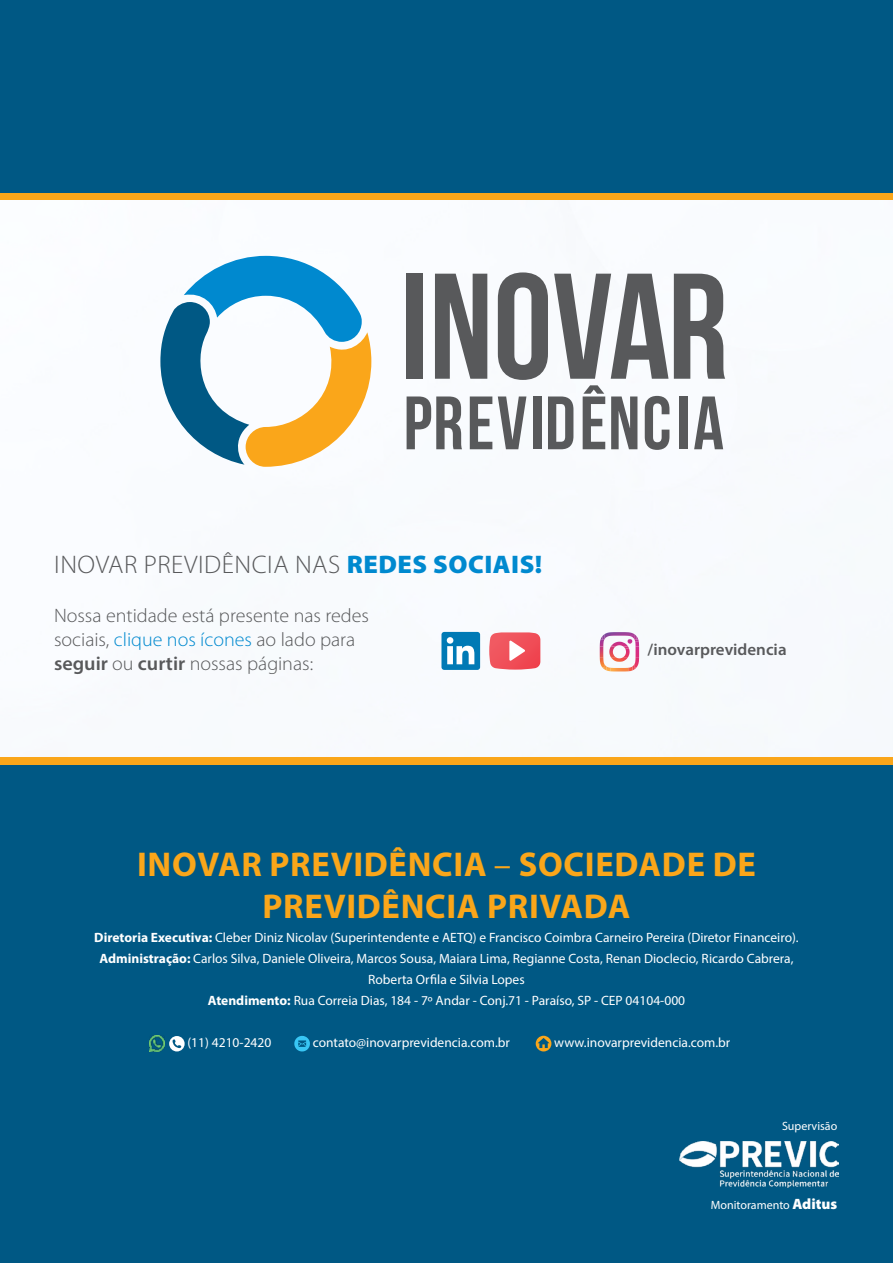
<style>
.page{position:relative;width:893px;height:1263px;background:#fff}
.page>*{position:absolute;margin:0;border:0;box-sizing:border-box;transform-origin:0 0}
.t1{font:700 34.5px/42px "Myriad Pro";letter-spacing:.02em;color:#faa61a;text-align:center}
.t2{font:300 25.5px "Myriad Pro";letter-spacing:.02em;color:#58595b}
.t3{font:300 19.5px/24px "Myriad Pro";color:#58595b}
.t4{font:600 16.5px "Myriad Pro";color:#58595b}
.t5{font:13.5px/21px "Myriad Pro";color:#fff;text-align:center}
.t6{font:12px "Myriad Pro";color:#fff}
.s1{font-weight:900;color:#0089cf}
.s2{color:#0089cf}
.s3{font-weight:600}
.s4{font-weight:400}
.s5{font-weight:700}
.s6{font-weight:900;font-size:15px}
</style>
<div class="page">
<div style="left:407px;top:274px;width:16px;height:105px;background:#58595b"></div>
<svg style="left:435px;top:274px;width:52px;height:105px"></svg>
<svg style="left:498px;top:272px;width:50px;height:108px"></svg>
<svg style="left:554px;top:274px;width:114px;height:105px"></svg>
<svg style="left:674px;top:274px;width:51px;height:105px"></svg>
<svg style="left:407px;top:396px;width:55px;height:53px"></svg>
<svg style="left:470px;top:396px;width:22px;height:53px"></svg>
<svg style="left:498px;top:396px;width:28px;height:53px"></svg>
<div style="left:533px;top:396px;width:8px;height:53px;background:#58595b"></div>
<svg style="left:548px;top:396px;width:25px;height:53px"></svg>
<svg style="left:583px;top:385px;width:22px;height:64px"></svg>
<svg style="left:611px;top:396px;width:26px;height:53px"></svg>
<svg style="left:645px;top:396px;width:24px;height:54px"></svg>
<div style="left:680px;top:396px;width:8px;height:53px;background:#58595b"></div>
<svg style="left:694px;top:396px;width:29px;height:53px"></svg>
<svg style="left:160px;top:303px;width:86px;height:162px"></svg>
<svg style="left:184px;top:256px;width:178px;height:86px"></svg>
<svg style="left:246px;top:332px;width:125px;height:135px"></svg>
<div style="left:0;top:166px;width:893px;height:34px;background:#faa61a"></div>
<div style="left:0;top:757px;width:893px;height:113px;background:#faa61a"></div>
<div style="left:0;top:765px;width:893px;height:498px;background:#005884"></div>
<div style="left:0;top:0;width:893px;height:192px;background:#005884"></div>
<svg style="left:600px;top:632px;width:39px;height:39px"></svg>
<svg style="left:489px;top:632px;width:51px;height:38px;background:#f16c74"></svg>
<div style="left:441px;top:632px;width:39px;height:38px;background:#007ab5;border-radius:3px"></div>
<svg style="left:447px;top:637px;width:27px;height:27px"></svg>
<svg style="left:169px;top:1036px;width:16px;height:15px"></svg>
<svg style="left:294px;top:1036px;width:16px;height:15px"></svg>
<svg style="left:536px;top:1036px;width:15px;height:15px"></svg>
<img style="left:149px;top:1036px;width:15px;height:15px">
<img style="left:680px;top:1141px;width:159px;height:46px">
<h2 class="t2" style="left:54px;top:549px;width:489px">INOVAR PREVIDÊNCIA NAS <span class="s1">REDES SOCIAIS!</span></h2>
<h3 class="t3" style="left:54px;top:603px;width:317px">Nossa entidade está presente nas redes sociais, <span class="s2">clique nos ícones</span> ao lado para <span class="s3">seguir</span> ou <span class="s3">curtir</span> nossas páginas:</h3>
<p class="t4" style="left:648px;top:639px;width:140px">/inovarprevidencia</p>
<h1 class="t1" style="left:137px;top:842px;width:620px">INOVAR PREVIDÊNCIA <span class="s4">–</span> SOCIEDADE DE<br>PREVIDÊNCIA PRIVADA</h1>
<p class="t5" style="left:94px;top:927px;width:706px"><span class="s5">Diretoria Executiva:</span> Cleber Diniz Nicolav (Superintendente e AETQ) e Francisco Coimbra Carneiro Pereira (Diretor Financeiro).<br><span class="s5">Administração:</span> Carlos Silva, Daniele Oliveira, Marcos Sousa, Maiara Lima, Regianne Costa, Renan Dioclecio, Ricardo Cabrera, Roberta Orfila e Silvia Lopes<br><span class="s5">Atendimento:</span> Rua Correia Dias, 184 - 7º Andar - Conj.71 - Paraíso, SP - CEP 04104-000</p>
<p class="t5" style="left:187px;top:1032px;width:85px">(11) 4210-2420</p>
<p class="t5" style="left:313px;top:1032px;width:199px">contato@inovarprevidencia.com.br</p>
<p class="t5" style="left:554px;top:1032px;width:178px">www.inovarprevidencia.com.br</p>
<p class="t6" style="left:782px;top:1119px;width:57px">Supervisão</p>
<p class="t6" style="left:711px;top:1197px;width:128px">Monitoramento <span class="s6">Aditus</span></p>
</div>
